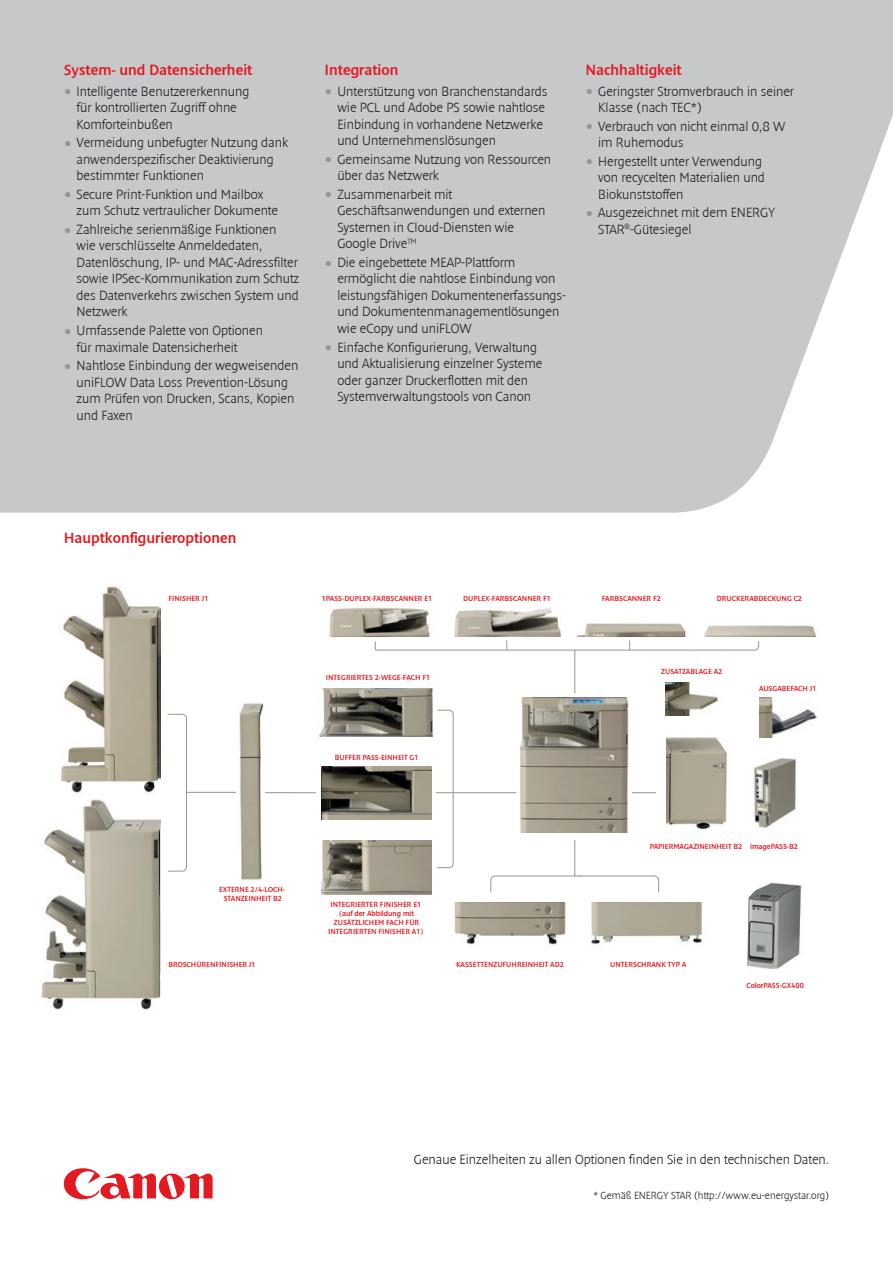
<style>
.page{position:relative;width:893px;height:1263px;background:#fff}
.page>*{position:absolute;margin:0;border:0;box-sizing:border-box;transform-origin:0 0}
.t1{font:15px "Denda New";color:#e21a21}
.t2{font:300 13.5px/16.5px "Denda New";color:#231f20}
.t3{font:300 10.5px "Denda New";color:#231f20}
.t4{font:7.5px/9px "Denda New";color:#e21a21;text-align:center}
.s1{font-size:27px;color:#939598}
</style>
<div class="page">
<svg style="left:64px;top:1168px;width:149px;height:31px"></svg>
<img style="left:60px;top:586px;width:101px;height:209px">
<svg style="left:167px;top:713px;width:20px;height:159px"></svg>
<hr style="left:186px;top:792px;width:51px;height:1px;background:#939598">
<hr style="left:264px;top:792px;width:52px;height:1px;background:#939598">
<img style="left:239px;top:703px;width:25px;height:178px">
<img style="left:41px;top:799px;width:120px;height:211px">
<img style="left:329px;top:607px;width:101px;height:30px">
<img style="left:455px;top:608px;width:106px;height:29px">
<img style="left:576px;top:623px;width:110px;height:14px">
<img style="left:704px;top:625px;width:113px;height:12px">
<hr style="left:574px;top:650px;width:1px;height:43px;background:#939598">
<svg style="left:374px;top:640px;width:385px;height:11px"></svg>
<img style="left:665px;top:683px;width:53px;height:32px">
<img style="left:759px;top:697px;width:58px;height:41px">
<img style="left:666px;top:737px;width:61px;height:92px">
<img style="left:516px;top:698px;width:113px;height:135px">
<svg style="left:632px;top:792px;width:24px;height:1px"></svg>
<hr style="left:436px;top:792px;width:80px;height:1px;background:#939598">
<img style="left:753px;top:758px;width:44px;height:70px">
<img style="left:319px;top:689px;width:115px;height:48px">
<img style="left:322px;top:840px;width:110px;height:54px">
<img style="left:321px;top:766px;width:111px;height:54px">
<svg style="left:436px;top:709px;width:18px;height:159px"></svg>
<hr style="left:574px;top:840px;width:1px;height:36px;background:#939598">
<img style="left:454px;top:902px;width:112px;height:43px">
<img style="left:591px;top:902px;width:111px;height:42px">
<svg style="left:490px;top:875px;width:169px;height:18px"></svg>
<img style="left:747px;top:882px;width:55px;height:87px">
<div style="left:0;top:0;width:893px;height:513px;background:#c7c8ca"></div>
<p class="t1" style="left:64px;top:62px;width:190px">System- und Datensicherheit</p>
<p class="t2" style="left:77px;top:83px;width:174px;text-indent:-13px"><span class="s1">•</span> Intelligente Benutzererkennung für kontrollierten Zugriff ohne<br>Komforteinbußen</p>
<p class="t2" style="left:77px;top:135px;width:213px;text-indent:-13px"><span class="s1">•</span> Vermeidung unbefugter Nutzung dank anwenderspezifischer Deaktivierung bestimmter Funktionen</p>
<p class="t2" style="left:77px;top:186px;width:203px;text-indent:-13px"><span class="s1">•</span> Secure Print-Funktion und Mailbox zum Schutz vertraulicher Dokumente</p>
<p class="t2" style="left:77px;top:221px;width:224px;text-indent:-13px"><span class="s1">•</span> Zahlreiche serienmäßige Funktionen<br>wie verschlüsselte Anmeldedaten, Datenlöschung, IP- und MAC-Adressfilter sowie IPSec-Kommunikation zum Schutz des Datenverkehrs zwischen System und Netzwerk</p>
<p class="t2" style="left:77px;top:322px;width:188px;text-indent:-13px"><span class="s1">•</span> Umfassende Palette von Optionen für maximale Datensicherheit</p>
<p class="t2" style="left:77px;top:358px;width:223px;text-indent:-13px"><span class="s1">•</span> Nahtlose Einbindung der wegweisenden uniFLOW Data Loss Prevention-Lösung zum Prüfen von Drucken, Scans, Kopien und Faxen</p>
<p class="t1" style="left:325px;top:62px;width:75px">Integration</p>
<p class="t2" style="left:337px;top:83px;width:212px;text-indent:-13px"><span class="s1">•</span> Unterstützung von Branchenstandards wie PCL und Adobe PS sowie nahtlose Einbindung in vorhandene Netzwerke und Unternehmenslösungen</p>
<p class="t2" style="left:337px;top:151px;width:215px;text-indent:-13px"><span class="s1">•</span> Gemeinsame Nutzung von Ressourcen über das Netzwerk</p>
<p class="t2" style="left:337px;top:186px;width:210px;text-indent:-13px"><span class="s1">•</span> Zusammenarbeit mit<br>Geschäftsanwendungen und externen<br>Systemen in Cloud-Diensten wie<br>Google Drive<sup>TM</sup></p>
<p class="t2" style="left:337px;top:254px;width:230px;text-indent:-13px"><span class="s1">•</span> Die eingebettete MEAP-Plattform ermöglicht die nahtlose Einbindung von leistungsfähigen Dokumentenerfassungs&shy;und Dokumentenmanagementlösungen wie eCopy und uniFLOW</p>
<p class="t2" style="left:337px;top:339px;width:207px;text-indent:-13px"><span class="s1">•</span> Einfache Konfigurierung, Verwaltung und Aktualisierung einzelner Systeme oder ganzer Druckerflotten mit den Systemverwaltungstools von Canon</p>
<p class="t1" style="left:585px;top:62px;width:98px">Nachhaltigkeit</p>
<p class="t2" style="left:598px;top:83px;width:197px;text-indent:-13px"><span class="s1">•</span> Geringster Stromverbrauch in seiner<br>Klasse (nach TEC*)</p>
<p class="t2" style="left:598px;top:118px;width:189px;text-indent:-13px"><span class="s1">•</span> Verbrauch von nicht einmal 0,8 W im Ruhemodus</p>
<p class="t2" style="left:598px;top:153px;width:168px;text-indent:-13px"><span class="s1">•</span> Hergestellt unter Verwendung von recycelten Materialien und<br>Biokunststoffen</p>
<p class="t2" style="left:598px;top:205px;width:179px;text-indent:-13px"><span class="s1">•</span> Ausgezeichnet mit dem ENERGY<br>STAR<sup>®</sup>-Gütesiegel</p>
<p class="t1" style="left:64px;top:529px;width:174px">Hauptkonfigurieroptionen</p>
<p class="t4" style="left:168px;top:594px;width:42px">FINISHER J1</p>
<p class="t4" style="left:322px;top:594px;width:112px">1PASS-DUPLEX-FARBSCANNER E1</p>
<p class="t4" style="left:463px;top:594px;width:89px">DUPLEX-FARBSCANNER F1</p>
<p class="t4" style="left:602px;top:594px;width:61px">FARBSCANNER F2</p>
<p class="t4" style="left:717px;top:594px;width:87px">DRUCKERABDECKUNG C2</p>
<p class="t4" style="left:219px;top:885px;width:68px">EXTERNE 2/4-LOCH-<br>STANZEINHEIT B2</p>
<p class="t4" style="left:168px;top:959px;width:89px">BROSCHÜRENFINISHER J1</p>
<p class="t4" style="left:326px;top:673px;width:106px">INTEGRIERTES 2-WEGE-FACH F1</p>
<p class="t4" style="left:335px;top:752px;width:85px">BUFFER PASS-EINHEIT G1</p>
<p class="t4" style="left:661px;top:667px;width:63px">ZUSATZABLAGE A2</p>
<p class="t4" style="left:759px;top:684px;width:59px">AUSGABEFACH J1</p>
<p class="t4" style="left:328px;top:900px;width:97px">INTEGRIERTER FINISHER E1 (auf der Abbildung mit<br>ZUSÄTZLICHEM FACH FÜR<br>INTEGRIERTEN FINISHER A1)</p>
<p class="t4" style="left:650px;top:842px;width:150px">PAPIERMAGAZINEINHEIT B2 imagePASS-B2</p>
<p class="t4" style="left:456px;top:960px;width:109px">KASSETTENZUFUHREINHEIT AD2</p>
<p class="t4" style="left:610px;top:960px;width:78px">UNTERSCHRANK TYP A</p>
<p class="t4" style="left:746px;top:981px;width:59px">ColorPASS-GX400</p>
<p class="t2" style="left:414px;top:1151px;width:417px">Genaue Einzelheiten zu allen Optionen finden Sie in den technischen Daten.</p>
<p class="t3" style="left:593px;top:1190px;width:53px">* Gemäß Energy</p>
<p class="t3" style="left:671px;top:1190px;width:160px">Star (http://www.eu-energystar.org)</p>
</div>
